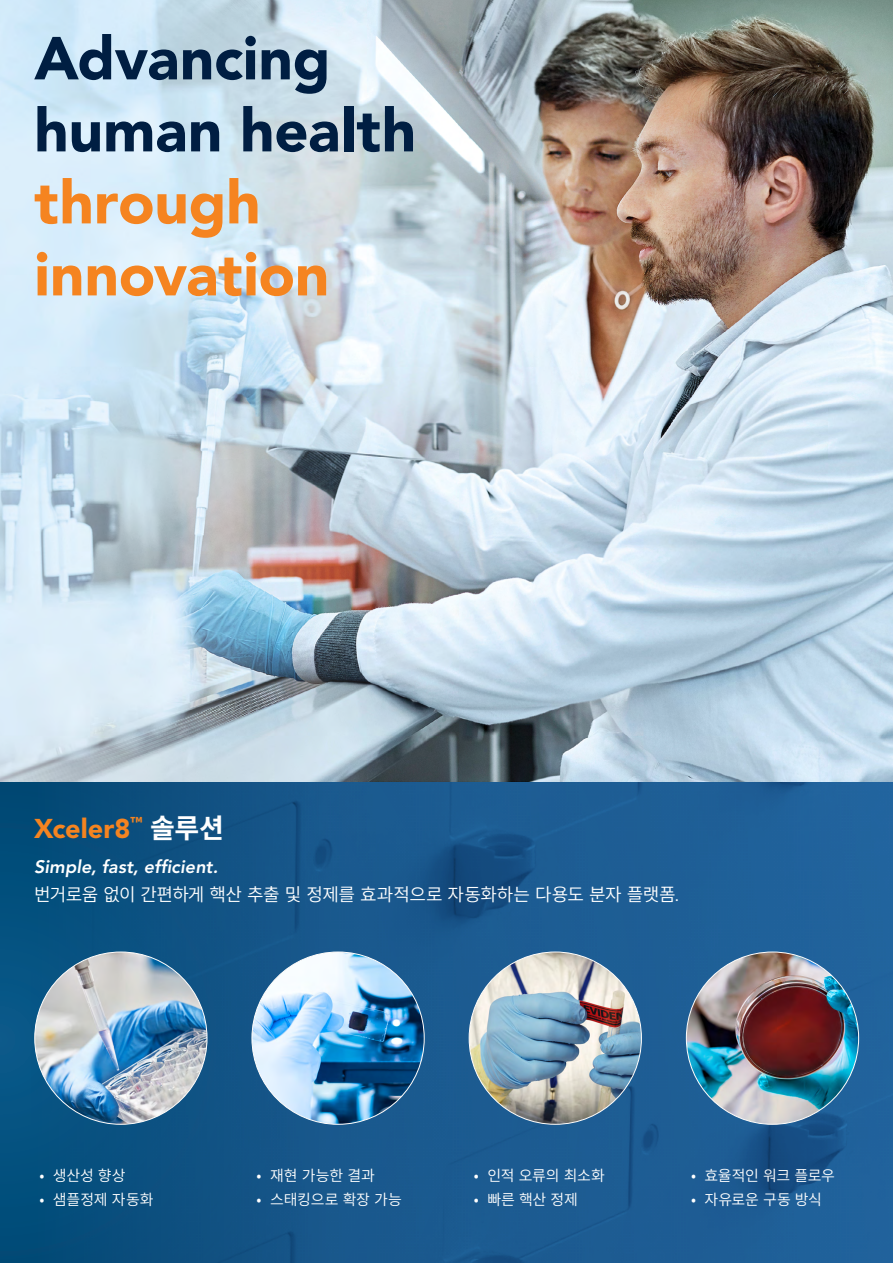
<style>
.page{position:relative;width:893px;height:1263px;background:#fff}
.page>*{position:absolute;margin:0;border:0;box-sizing:border-box;transform-origin:0 0}
.t1{font:900 60px/72px "Avenir LT Pro";color:#001e42}
.t2{font:900 60px/72px "Avenir LT Pro";letter-spacing:-.005em;color:#f58420}
.t3{font:900 27px "Avenir LT Pro";color:#f58420}
.t4{font:18px "Source Han Sans";letter-spacing:-.025em;color:#fff}
.t5{font:italic 800 18px "Avenir LT Pro";letter-spacing:.005em;color:#fff}
.t6{font:15px "Source Han Sans";letter-spacing:-.02em;color:#fff}
.s1{font-family:"Source Han Sans";font-weight:700;color:#fff}
.s2{font-family:"Avenir LT Pro"}
</style>
<div class="page">
<img style="left:0;top:0;width:893px;height:782px">
<svg style="left:0;top:782px;width:893px;height:481px;background:#17588d"></svg>
<img style="left:35px;top:952px;width:172px;height:172px;border-radius:86px">
<img style="left:469px;top:952px;width:172px;height:172px;border-radius:86px">
<img style="left:252px;top:952px;width:172px;height:172px;border-radius:86px">
<img style="left:686px;top:952px;width:173px;height:172px;border-radius:86px">
<h1 class="t1" style="left:34px;top:23px;width:383px">Advancing human health</h1>
<h1 class="t2" style="left:34px;top:167px;width:297px">through innovation</h1>
<h2 class="t3" style="left:34px;top:812px;width:192px">Xceler8<sup>™</sup> <span class="s1">솔루션</span></h2>
<p class="t5" style="left:34px;top:856px;width:185px">Simple, fast, efficient.</p>
<p class="t4" style="left:34px;top:884px;width:647px">번거로움 없이 간편하게 핵산 추출 및 정제를 효과적으로 자동화하는 다용도 분자 플랫폼<span class="s2">.</span></p>
<p class="t6" style="left:39px;top:1166px;width:88px">• 생산성 향상</p>
<p class="t6" style="left:39px;top:1191px;width:116px">• 샘플정제 자동화</p>
<p class="t6" style="left:257px;top:1166px;width:120px">• 재현 가능한 결과</p>
<p class="t6" style="left:257px;top:1191px;width:147px">• 스태킹으로 확장 가능</p>
<p class="t6" style="left:474px;top:1166px;width:133px">• 인적 오류의 최소화</p>
<p class="t6" style="left:474px;top:1191px;width:105px">• 빠른 핵산 정제</p>
<p class="t6" style="left:691px;top:1166px;width:145px">• 효율적인 워크 플로우</p>
<p class="t6" style="left:691px;top:1191px;width:132px">• 자유로운 구동 방식</p>
</div>
